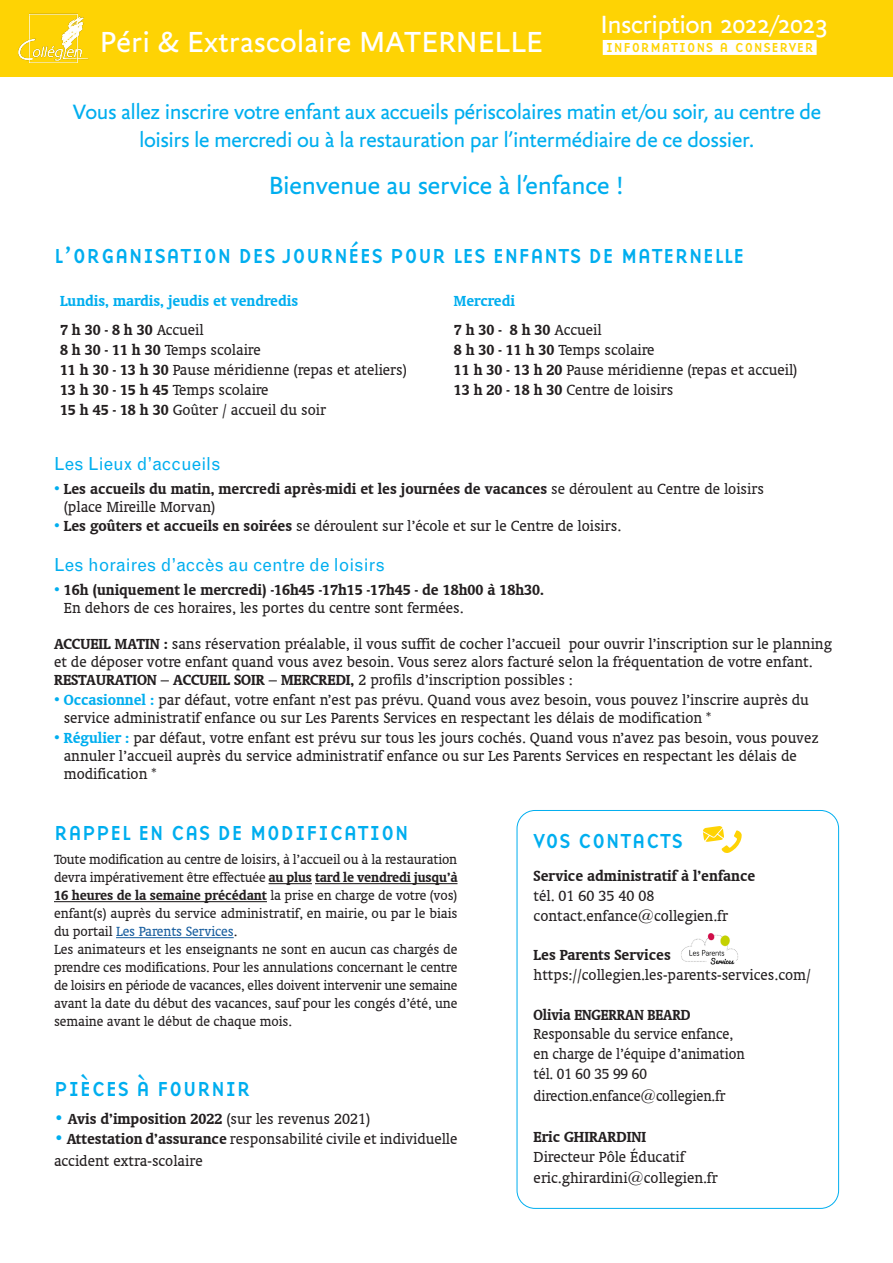
<style>
.page{position:relative;width:893px;height:1263px;background:#fff}
.page>*{position:absolute;margin:0;border:0;box-sizing:border-box;transform-origin:0 0}
.t1{font:31.5px "Yoga Sans Pro";color:#fff}
.Chapeau{font:27px "Yoga Sans Pro";letter-spacing:-.01em;color:#00aeef}
.Titre-1{font:27px "Yoga Sans Pro";letter-spacing:-.02em;color:#fff}
.Chapeau-2{font:22.5px/28.5px "Yoga Sans Pro";letter-spacing:-.02em;color:#00aeef;text-align:center}
.t2{font:21px "Base Nine";color:#00aeef}
.XX_Normal{font:18px "Grotesque";color:#00aeef}
.t3{font:16.5px/18px "Oranda BT";color:#231f20}
.t4{font:700 16.5px/18px "Oranda BT";color:#231f20}
.t5{font:16.5px/19.8px "Oranda BT";color:#231f20;scale:.95 1}
.t6{font:700 16.5px "Oranda BT";color:#00aeef}
.t7{font:700 16.5px "Oranda BT";color:#231f20;scale:.95 1}
.XX_Normal-2{font:15px/18px "Oranda BT";letter-spacing:-.005em;color:#231f20;text-align:justify}
.barrette{font:13.5px "Base Nine";letter-spacing:.035em;color:#fed304}
.s1{font-weight:400}
.s2{font-weight:700}
.s3{font-family:"Grotesque";font-weight:400;color:#00aeef}
.s4{font-family:"Grotesque";color:#00aeef}
.s5{font-weight:700;color:#00aeef}
.s6{color:#175d9e}
.s7{font-weight:400;color:#00aeef}
.s8{color:#00aeef}
</style>
<div class="page">
<hr style="left:269px;top:883px;width:43px;height:1px;background:#231f20">
<hr style="left:315px;top:883px;width:142px;height:1px;background:#231f20">
<hr style="left:54px;top:901px;width:213px;height:1px;background:#231f20">
<hr style="left:116px;top:937px;width:118px;height:1px;background:#175d9e">
<div style="left:0;top:0;width:893px;height:77px;background:#fed304"></div>
<img style="left:18px;top:14px;width:71px;height:49px">
<div style="left:603px;top:40px;width:214px;height:15px;background:#fff"></div>
<div style="left:517px;top:810px;width:322px;height:399px;border:1px solid #00aeef;border-radius:18px"></div>
<svg style="left:703px;top:826px;width:39px;height:27px"></svg>
<img style="left:681px;top:933px;width:58px;height:32px">
<p class="t1" style="left:100px;top:24px;width:444px">Péri &amp; Extrascolaire MATERNELLE</p>
<p class="Titre-1" style="left:601px;top:9px;width:229px">Inscription 2022/2023</p>
<p class="barrette" style="left:606px;top:38px;width:210px">INFORMATIONS A CONSERVER</p>
<p class="Chapeau-2" style="left:72px;top:97px;width:750px">Vous allez inscrire votre enfant aux accueils périscolaires matin et/ou soir, au centre de loisirs le mercredi ou à la restauration par l’intermédiaire de ce dossier.</p>
<p class="Chapeau" style="left:269px;top:169px;width:357px">Bienvenue au service à l’enfance !</p>
<p class="t2" style="left:54px;top:241px;width:692px">L’ORGANISATION DES JOURNÉES POUR LES ENFANTS DE MATERNELLE</p>
<p class="t6" style="left:60px;top:291px;width:240px">Lundis, mardis, jeudis et vendredis</p>
<p class="t6" style="left:454px;top:291px;width:63px">Mercredi</p>
<p class="t4" style="left:60px;top:321px;width:145px">7 h 30 - 8 h 30 <span class="s1">Accueil</span></p>
<p class="t3" style="left:60px;top:341px;width:202px"><span class="s2">8 h 30 - 11 h 30</span> Temps scolaire</p>
<p class="t3" style="left:60px;top:361px;width:348px"><span class="s2">11 h 30 - 13 h 30</span> Pause méridienne (repas et ateliers)</p>
<p class="t3" style="left:60px;top:380px;width:210px"><span class="s2">13 h 30 - 15 h 45</span> Temps scolaire</p>
<p class="t3" style="left:60px;top:400px;width:268px"><span class="s2">15 h 45 - 18 h 30</span> Goûter / accueil du soir</p>
<p class="t4" style="left:454px;top:321px;width:149px">7 h 30 - 8 h 30 <span class="s1">Accueil</span></p>
<p class="t3" style="left:454px;top:341px;width:202px"><span class="s2">8 h 30 - 11 h 30</span> Temps scolaire</p>
<p class="t3" style="left:454px;top:361px;width:345px"><span class="s2">11 h 30 - 13 h 20</span> Pause méridienne (repas et accueil)</p>
<p class="t3" style="left:454px;top:380px;width:221px"><span class="s2">13 h 20 - 18 h 30</span> Centre de loisirs</p>
<p class="XX_Normal" style="left:54px;top:453px;width:168px">Les Lieux d’accueils</p>
<p class="t4" style="left:64px;top:479px;width:702px;text-indent:-10px"><span class="s3">•</span> Les accueils du matin, mercredi après-midi et les journées de vacances <span class="s1">se déroulent au Centre de loisirs (place Mireille Morvan)</span></p>
<p class="t3" style="left:54px;top:517px;width:569px"><span class="s4">•</span> <span class="s2">Les goûters et accueils en soirées</span> se déroulent sur l’école et sur le Centre de loisirs.</p>
<p class="XX_Normal" style="left:54px;top:554px;width:333px">Les horaires d’accès au centre de loisirs</p>
<p class="t4" style="left:64px;top:581px;width:482px;text-indent:-10px"><span class="s3">•</span> 16h (uniquement le mercredi) -16h45 -17h15 -17h45 - de 18h00 à 18h30.<br><span class="s1">En dehors de ces horaires, les portes du centre sont fermées.</span></p>
<p class="t3" style="left:54px;top:635px;width:780px"><span class="s2">ACCUEIL MATIN :</span> sans réservation préalable, il vous suffit de cocher l’accueil pour ouvrir l’inscription sur le planning et de déposer votre enfant quand vous avez besoin. Vous serez alors facturé selon la fréquentation de votre enfant.</p>
<p class="t4" style="left:54px;top:671px;width:520px">RESTAURATION – ACCUEIL SOIR – MERCREDI, <span class="s1">2 profils d’inscription possibles :</span></p>
<p class="t3" style="left:64px;top:691px;width:747px;text-indent:-10px"><span class="s4">•</span> <span class="s5">Occasionnel :</span> par défaut, votre enfant n’est pas prévu. Quand vous avez besoin, vous pouvez l’inscrire auprès du service administratif enfance ou sur Les Parents Services en respectant les délais de modification *</p>
<p class="t3" style="left:64px;top:728px;width:756px;text-indent:-10px"><span class="s4">•</span> <span class="s5">Régulier :</span> par défaut, votre enfant est prévu sur tous les jours cochés. Quand vous n’avez pas besoin, vous pouvez annuler l’accueil auprès du service administratif enfance ou sur Les Parents Services en respectant les délais de modification *</p>
<p class="t2" style="left:54px;top:818px;width:356px">RAPPEL EN CAS DE MODIFICATION</p>
<p class="XX_Normal-2" style="left:54px;top:850px;width:405px">Toute modification au centre de loisirs, à l’accueil ou à la restauration devra impérativement être effectuée <span class="s2">au plus tard le vendredi jusqu’à 16 heures de la semaine précédant</span> la prise en charge de votre (vos) enfant(s) auprès du service administratif, en mairie, ou par le biais du portail <span class="s6">Les Parents Services</span>.</p>
<p class="XX_Normal-2" style="left:54px;top:940px;width:405px">Les animateurs et les enseignants ne sont en aucun cas chargés de prendre ces modifications. Pour les annulations concernant le centre de loisirs en période de vacances, elles doivent intervenir une semaine avant la date du début des vacances, sauf pour les congés d’été, une semaine avant le début de chaque mois.</p>
<p class="t2" style="left:54px;top:1073px;width:198px">PIÈCES À FOURNIR</p>
<p class="t4" style="left:54px;top:1109px;width:318px"><span class="s7">•</span> Avis d’imposition 2022 <span class="s1">(sur les revenus 2021)</span></p>
<p class="t3" style="left:54px;top:1128px;width:405px;line-height:21.6px"><span class="s8">•</span> <span class="s2">Attestation d’assurance</span> responsabilité civile et individuelle accident extra-scolaire</p>
<p class="t2" style="left:534px;top:825px;width:151px">VOS CONTACTS</p>
<p class="t4" style="left:534px;top:866px;width:223px">Service administratif à l’enfance</p>
<p class="t3" style="left:534px;top:886px;width:122px">tél. 01 60 35 40 08</p>
<p class="t3" style="left:534px;top:906px;width:196px">contact.enfance@collegien.fr</p>
<p class="t4" style="left:534px;top:946px;width:139px">Les Parents Services</p>
<p class="t3" style="left:534px;top:966px;width:279px">https://collegien.les-parents-services.com/</p>
<p class="t7" style="left:534px;top:1005px;width:167px">Olivia ENGERRAN BEARD</p>
<p class="t5" style="left:534px;top:1024px;width:224px">Responsable du service enfance, en charge de l’équipe d’animation</p>
<p class="t5" style="left:534px;top:1064px;width:121px">tél. 01 60 35 99 60</p>
<p class="t5" style="left:534px;top:1085px;width:203px">direction.enfance@collegien.fr</p>
<p class="t4" style="left:534px;top:1127px;width:114px">Eric GHIRARDINI</p>
<p class="t3" style="left:534px;top:1147px;width:152px">Directeur Pôle Éducatif</p>
<p class="t3" style="left:534px;top:1169px;width:186px">eric.ghirardini@collegien.fr</p>
</div>
